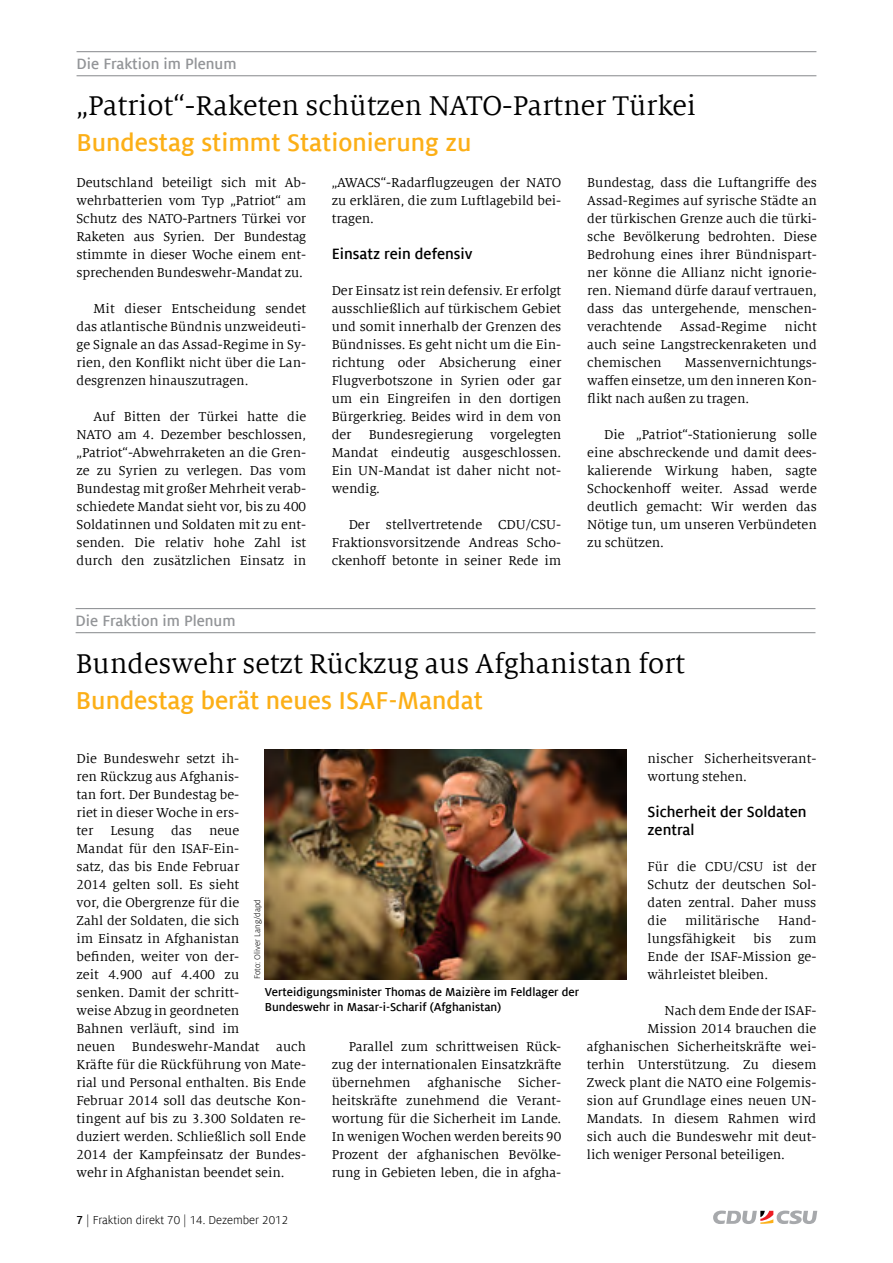
<style>
.page{position:relative;width:893px;height:1263px;background:#fff}
.page>*{position:absolute;margin:0;border:0;box-sizing:border-box;transform-origin:0 0}
.t1{font:30px "Milo Serif Offc";color:#000}
.t2{font:700 27px "Milo Sans Offc";color:#fcaf17}
.t3{font:700 16.5px/18px "Milo Sans Offc";color:#000}
.t4{font:700 16.5px "Milo Sans Offc";color:#939598}
.t5{font:14.25px/18px "Milo Serif Offc";color:#000;text-align:justify}
.t6{font:700 12.75px/15.3px "Milo Sans Offc";color:#000}
.t7{font:12.75px "Milo Sans Offc";color:#000}
.t8{font:9px "Milo Sans Offc";color:#000}
.s1{font-weight:700}
</style>
<div class="page">
<svg style="left:713px;top:1210px;width:104px;height:14px"></svg>
<hr style="left:77px;top:51px;width:739px;height:1px;background:#939598">
<hr style="left:77px;top:75px;width:739px;height:1px;background:#939598">
<img style="left:265px;top:749px;width:361px;height:230px">
<hr style="left:76px;top:608px;width:739px;height:1px;background:#939598">
<hr style="left:76px;top:632px;width:739px;height:1px;background:#939598">
<p class="t4" style="left:77px;top:55px;width:161px">Die Fraktion im Plenum</p>
<h1 class="t1" style="left:77px;top:90px;width:621px">„Patriot“-Raketen schützen NATO-Partner Türkei</h1>
<h2 class="t2" style="left:77px;top:128px;width:396px">Bundestag stimmt Stationierung zu</h2>
<p class="t5" style="left:77px;top:174px;width:231px">Deutschland beteiligt sich mit Ab&shy;wehrbatterien vom Typ „Patriot“ am Schutz des NATO-Partners Türkei vor Raketen aus Syrien. Der Bundestag stimmte in dieser Woche einem ent&shy;sprechenden Bundeswehr-Mandat zu.</p>
<p class="t5" style="left:77px;top:300px;width:231px;text-indent:17px">Mit dieser Entscheidung sendet das atlantische Bündnis unzweideuti&shy;ge Signale an das Assad-Regime in Sy&shy;rien, den Konflikt nicht über die Lan&shy;desgrenzen hinauszutragen.</p>
<p class="t5" style="left:77px;top:408px;width:231px;text-indent:17px">Auf Bitten der Türkei hatte die NATO am 4. Dezember beschlossen, „Patriot“-Abwehrraketen an die Gren&shy;ze zu Syrien zu verlegen. Das vom Bundestag mit großer Mehrheit verab&shy;schiedete Mandat sieht vor, bis zu 400<br>Soldatinnen und Soldaten mit zu ent&shy;senden. Die relativ hohe Zahl ist durch den zusätzlichen Einsatz in</p>
<p class="t5" style="left:332px;top:174px;width:231px">„AWACS“-Radarflugzeugen der NATO zu erklären, die zum Luftlagebild bei&shy;tragen.</p>
<p class="t3" style="left:332px;top:245px;width:142px">Einsatz rein defensiv</p>
<p class="t5" style="left:332px;top:282px;width:231px">Der Einsatz ist rein defensiv. Er erfolgt ausschließlich auf türkischem Gebiet und somit innerhalb der Grenzen des Bündnisses. Es geht nicht um die Ein&shy;richtung oder Absicherung einer Flugverbotszone in Syrien oder gar um ein Eingreifen in den dortigen Bürgerkrieg. Beides wird in dem von der Bundesregierung vorgelegten Mandat eindeutig ausgeschlossen.<br>Ein UN-Mandat ist daher nicht not&shy;wendig.</p>
<p class="t5" style="left:332px;top:516px;width:231px;text-indent:17px">Der stellvertretende CDU/CSU-Fraktionsvorsitzende Andreas Scho&shy;ckenhoff betonte in seiner Rede im</p>
<p class="t5" style="left:587px;top:174px;width:231px">Bundestag, dass die Luftangriffe des Assad-Regimes auf syrische Städte an der türkischen Grenze auch die türki&shy;sche Bevölkerung bedrohten. Diese Bedrohung eines ihrer Bündnispart&shy;ner könne die Allianz nicht ignorie&shy;ren. Niemand dürfe darauf vertrauen, dass das untergehende, menschen&shy;verachtende</p>
<p class="t5" style="left:587px;top:318px;width:231px;text-indent:197px">nicht auch seine Langstreckenraketen und chemischen</p>
<p class="t5" style="left:680px;top:318px;width:88px">Assad-Regime</p>
<p class="t5" style="left:587px;top:354px;width:231px;text-indent:98px">Massenvernichtungs&shy;waffen einsetze, um den inneren Kon&shy;flikt nach außen zu tragen.</p>
<p class="t5" style="left:587px;top:426px;width:231px;text-indent:17px">Die „Patriot“-Stationierung solle eine abschreckende und damit dees&shy;kalierende Wirkung haben, sagte Schockenhoff weiter. Assad werde deutlich gemacht: Wir werden das Nötige tun, um unseren Verbündeten zu schützen.</p>
<p class="t4" style="left:76px;top:611px;width:161px">Die Fraktion im Plenum</p>
<h1 class="t1" style="left:76px;top:648px;width:611px">Bundeswehr setzt Rückzug aus Afghanistan fort</h1>
<h2 class="t2" style="left:76px;top:686px;width:408px">Bundestag berät neues ISAF-Mandat</h2>
<p class="t5" style="left:77px;top:750px;width:231px;text-align:left">Die Bundeswehr setzt ih-<br>ren Rückzug aus Afghanis-<br>tan fort. Der Bundestag be-<br>riet in dieser Woche in ers-<br>ter Lesung das neue<br>Mandat für den ISAF-Ein-<br>satz, das bis Ende Februar<br>2014 gelten soll. Es sieht<br>vor, die Obergrenze für die<br>Zahl der Soldaten, die sich<br>im Einsatz in Afghanistan<br>befinden, weiter von der-<br>zeit 4.900 auf 4.400 zu<br>senken. Damit der schritt-<br>weise Abzug in geordneten<br>Bahnen verläuft, sind im<br>neuen Bundeswehr-Mandat auch<br>Kräfte für die Rückführung von Mate&shy;rial und Personal enthalten. Bis Ende<br>Februar 2014 soll das deutsche Kon&shy;tingent auf bis zu 3.300 Soldaten re&shy;duziert werden. Schließlich soll Ende<br>2014 der Kampfeinsatz der Bundes&shy;wehr in Afghanistan beendet sein.</p>
<p class="t5" style="left:647px;top:750px;width:170px">nischer Sicherheitsverant&shy;wortung stehen.</p>
<p class="t3" style="left:647px;top:803px;width:161px">Sicherheit der Soldaten zentral</p>
<p class="t5" style="left:647px;top:858px;width:170px">Für die CDU/CSU ist der Schutz der deutschen Sol&shy;daten zentral. Daher muss die</p>
<p class="t8" style="left:252px;top:979px;width:82px;rotate:-90deg">Foto: Oliver Lang/dapd</p>
<p class="t5" style="left:685px;top:912px;width:76px">militärische</p>
<p class="t5" style="left:778px;top:912px;width:40px">Hand-</p>
<p class="t5" style="left:647px;top:930px;width:89px">lungsfähigkeit</p>
<p class="t5" style="left:753px;top:930px;width:20px">bis</p>
<p class="t5" style="left:647px;top:930px;width:170px;text-indent:142px">zum Ende der ISAF-Mission ge&shy;währleistet bleiben.</p>
<p class="t5" style="left:664px;top:1002px;width:153px">Nach dem Ende der ISAF-</p>
<p class="t5" style="left:647px;top:1020px;width:170px">Mission 2014 brauchen die</p>
<p class="t5" style="left:587px;top:1038px;width:231px">afghanischen Sicherheitskräfte wei-</p>
<p class="t5" style="left:587px;top:1056px;width:231px">terhin Unterstützung. Zu diesem</p>
<p class="t5" style="left:587px;top:1074px;width:231px">Zweck plant die NATO eine Folgemis-</p>
<p class="t5" style="left:587px;top:1092px;width:231px">sion auf Grundlage eines neuen UN-</p>
<p class="t5" style="left:587px;top:1110px;width:231px">Mandats. In diesem Rahmen wird</p>
<p class="t5" style="left:587px;top:1128px;width:231px">sich auch die Bundeswehr mit deut-</p>
<p class="t5" style="left:587px;top:1146px;width:200px">lich weniger Personal beteiligen.</p>
<p class="t6" style="left:265px;top:984px;width:316px">Verteidigungsminister Thomas de Maizière im Feldlager der<br>Bundeswehr in Masar-i-Scharif (Afghanistan)</p>
<p class="t5" style="left:332px;top:1038px;width:231px;text-indent:17px">Parallel zum schrittweisen Rück&shy;zug der internationalen Einsatzkräfte übernehmen afghanische Sicher&shy;heitskräfte zunehmend die Verant&shy;wortung für die Sicherheit im Lande.<br>In wenigen Wochen werden bereits 90<br>Prozent der afghanischen Bevölke&shy;rung in Gebieten leben, die in afgha-</p>
<p class="t7" style="left:77px;top:1213px;width:213px"><span class="s1">7</span> | Fraktion direkt 70 | 14. Dezember 2012</p>
</div>
